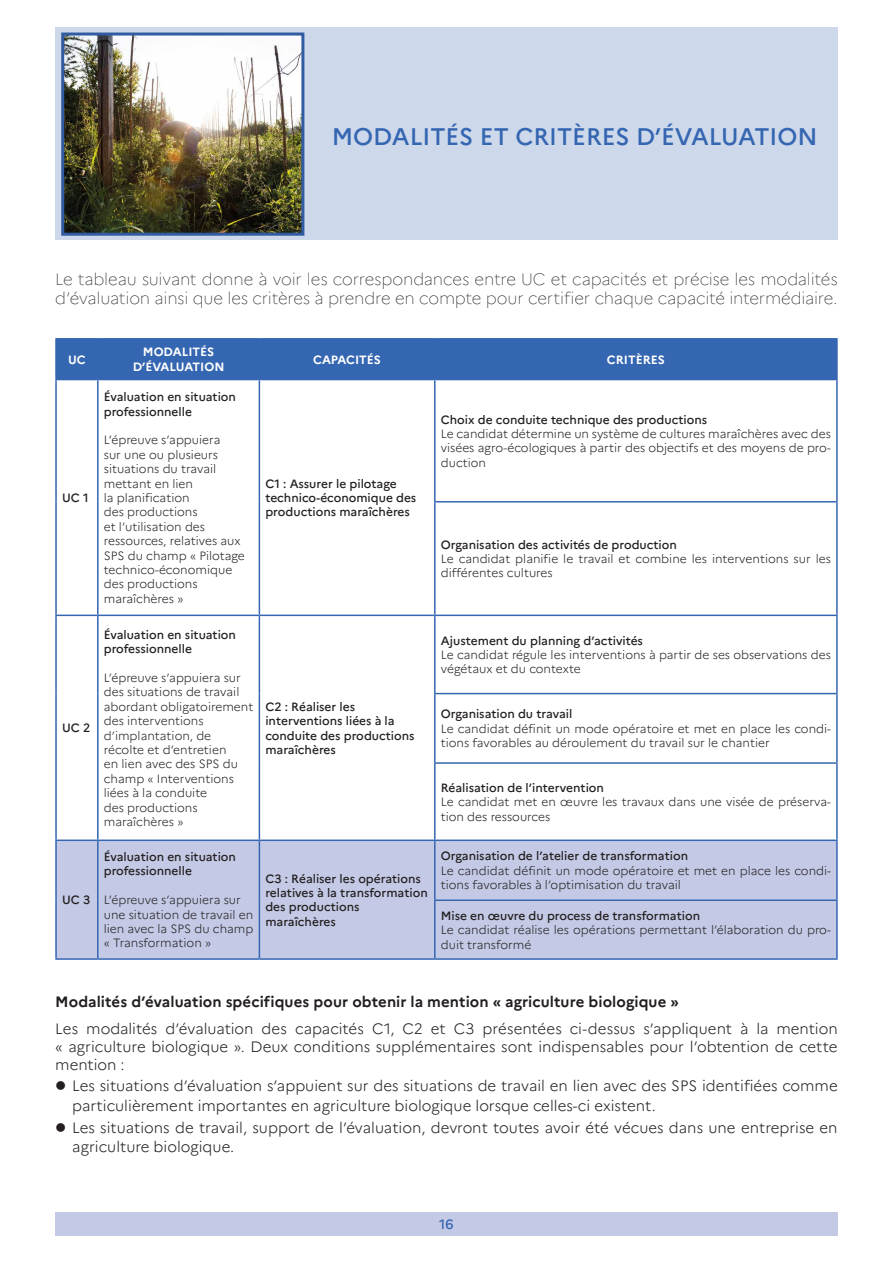
<style>
.page{position:relative;width:893px;height:1263px;background:#fff}
.page>*{position:absolute;margin:0;border:0;box-sizing:border-box;transform-origin:0 0}
.t1{font:500 24px "Marianne";color:#3566b1}
.Chapeau_Rubrique{font:100 16.5px/19.8px "Marianne";letter-spacing:-.015em;color:#231f20}
.Texte{font:300 15px/18px "Marianne";color:#231f20}
.Texte-2{font:700 15px "Marianne";letter-spacing:.005em;color:#231f20}
.t2{font:500 13.5px "Marianne";color:#3566b1}
.t3{font:300 12px/14.4px "Marianne";color:#231f20}
.t4{font:500 12px/14.4px "Marianne";color:#231f20}
.t5{font:700 12px/14.4px "Marianne";color:#fff;text-align:center}
</style>
<div class="page">
<div style="left:55px;top:1212px;width:783px;height:24px;background:#c4cae6"></div>
<div style="left:55px;top:28px;width:783px;height:212px;background:#cdd9eb"></div>
<img style="left:65px;top:37px;width:235px;height:195px">
<div style="left:61px;top:33px;width:243px;height:203px;border:3px solid #315ca2"></div>
<div style="left:57px;top:340px;width:779px;height:39px;background:#3566b1"></div>
<div style="left:57px;top:841px;width:779px;height:117px;background:#c4cae6"></div>
<hr style="left:97px;top:340px;width:2px;height:39px;background:#3566b1">
<hr style="left:259px;top:340px;width:1px;height:39px;background:#3566b1">
<hr style="left:434px;top:340px;width:2px;height:39px;background:#3566b1">
<hr style="left:55px;top:379px;width:43px;height:1px;background:#3566b1">
<hr style="left:98px;top:379px;width:161px;height:1px;background:#3566b1">
<hr style="left:97px;top:380px;width:2px;height:122px;background:#3566b1">
<hr style="left:259px;top:379px;width:176px;height:1px;background:#3566b1">
<hr style="left:259px;top:380px;width:1px;height:122px;background:#3566b1">
<hr style="left:435px;top:379px;width:403px;height:1px;background:#3566b1">
<hr style="left:434px;top:380px;width:2px;height:121px;background:#3566b1">
<hr style="left:97px;top:502px;width:2px;height:113px;background:#3566b1">
<hr style="left:259px;top:502px;width:1px;height:113px;background:#3566b1">
<hr style="left:434px;top:501px;width:404px;height:1px;background:#3566b1">
<hr style="left:434px;top:502px;width:2px;height:113px;background:#3566b1">
<hr style="left:55px;top:615px;width:43px;height:1px;background:#3566b1">
<hr style="left:98px;top:615px;width:161px;height:1px;background:#3566b1">
<hr style="left:97px;top:616px;width:2px;height:78px;background:#3566b1">
<hr style="left:259px;top:615px;width:176px;height:1px;background:#3566b1">
<hr style="left:259px;top:616px;width:1px;height:78px;background:#3566b1">
<hr style="left:435px;top:615px;width:403px;height:1px;background:#3566b1">
<hr style="left:434px;top:616px;width:2px;height:77px;background:#3566b1">
<hr style="left:97px;top:694px;width:2px;height:69px;background:#3566b1">
<hr style="left:259px;top:694px;width:1px;height:69px;background:#3566b1">
<hr style="left:434px;top:693px;width:404px;height:1px;background:#3566b1">
<hr style="left:434px;top:694px;width:2px;height:68px;background:#3566b1">
<hr style="left:97px;top:763px;width:2px;height:76px;background:#3566b1">
<hr style="left:259px;top:763px;width:1px;height:76px;background:#3566b1">
<hr style="left:434px;top:762px;width:404px;height:2px;background:#3566b1">
<hr style="left:434px;top:764px;width:2px;height:75px;background:#3566b1">
<hr style="left:55px;top:839px;width:43px;height:2px;background:#3566b1">
<hr style="left:98px;top:839px;width:161px;height:2px;background:#3566b1">
<hr style="left:97px;top:841px;width:2px;height:59px;background:#3566b1">
<hr style="left:259px;top:839px;width:176px;height:2px;background:#3566b1">
<hr style="left:259px;top:841px;width:1px;height:59px;background:#3566b1">
<hr style="left:435px;top:839px;width:403px;height:2px;background:#3566b1">
<hr style="left:434px;top:841px;width:2px;height:58px;background:#3566b1">
<hr style="left:97px;top:900px;width:2px;height:58px;background:#3566b1">
<hr style="left:259px;top:900px;width:1px;height:58px;background:#3566b1">
<hr style="left:434px;top:899px;width:404px;height:2px;background:#3566b1">
<hr style="left:434px;top:901px;width:2px;height:57px;background:#3566b1">
<hr style="left:55px;top:958px;width:43px;height:2px;background:#3566b1">
<hr style="left:98px;top:958px;width:161px;height:2px;background:#3566b1">
<hr style="left:259px;top:958px;width:176px;height:2px;background:#3566b1">
<hr style="left:435px;top:958px;width:403px;height:2px;background:#3566b1">
<hr style="left:55px;top:338px;width:43px;height:2px;background:#3566b1">
<hr style="left:55px;top:340px;width:2px;height:39px;background:#3566b1">
<hr style="left:98px;top:338px;width:161px;height:2px;background:#3566b1">
<hr style="left:259px;top:338px;width:176px;height:2px;background:#3566b1">
<hr style="left:435px;top:338px;width:403px;height:2px;background:#3566b1">
<hr style="left:836px;top:340px;width:2px;height:39px;background:#3566b1">
<hr style="left:55px;top:380px;width:2px;height:122px;background:#3566b1">
<hr style="left:836px;top:380px;width:2px;height:121px;background:#3566b1">
<hr style="left:55px;top:502px;width:2px;height:113px;background:#3566b1">
<hr style="left:836px;top:502px;width:2px;height:113px;background:#3566b1">
<hr style="left:55px;top:616px;width:2px;height:78px;background:#3566b1">
<hr style="left:836px;top:616px;width:2px;height:77px;background:#3566b1">
<hr style="left:55px;top:694px;width:2px;height:69px;background:#3566b1">
<hr style="left:836px;top:694px;width:2px;height:68px;background:#3566b1">
<hr style="left:55px;top:763px;width:2px;height:76px;background:#3566b1">
<hr style="left:836px;top:764px;width:2px;height:75px;background:#3566b1">
<hr style="left:55px;top:841px;width:2px;height:59px;background:#3566b1">
<hr style="left:836px;top:841px;width:2px;height:58px;background:#3566b1">
<hr style="left:55px;top:900px;width:2px;height:58px;background:#3566b1">
<hr style="left:836px;top:901px;width:2px;height:57px;background:#3566b1">
<p class="t1" style="left:332px;top:122px;width:487px">MODALITÉS ET CRITÈRES D’ÉVALUATION</p>
<p class="Chapeau_Rubrique" style="left:55px;top:269px;width:784px">Le tableau suivant donne à voir les correspondances entre UC et capacités et précise les modalités d’évaluation ainsi que les critères à prendre en compte pour certifier chaque capacité intermédiaire.</p>
<p class="t5" style="left:68px;top:352px;width:19px">UC</p>
<p class="t5" style="left:133px;top:345px;width:93px">MODALITÉS<br>D’ÉVALUATION</p>
<p class="t5" style="left:313px;top:352px;width:69px">CAPACITÉS</p>
<p class="t5" style="left:607px;top:352px;width:59px">CRITÈRES</p>
<p class="t4" style="left:62px;top:490px;width:28px">UC 1</p>
<p class="t4" style="left:62px;top:721px;width:30px">UC 2</p>
<p class="t4" style="left:62px;top:893px;width:30px">UC 3</p>
<p class="t4" style="left:104px;top:390px;width:134px">Évaluation en situation professionnelle</p>
<p class="t3" style="left:104px;top:433px;width:143px">L’épreuve s’appuiera<br>sur une ou plusieurs situations du travail mettant en lien<br>la planification<br>des productions<br>et l’utilisation des ressources, relatives aux<br>SPS du champ « Pilotage technico-économique des productions maraîchères »</p>
<p class="t4" style="left:104px;top:627px;width:134px">Évaluation en situation professionnelle</p>
<p class="t3" style="left:104px;top:670px;width:151px">L’épreuve s’appuiera sur des situations de travail abordant obligatoirement des interventions d’implantation, de récolte et d’entretien<br>en lien avec des SPS du champ « Interventions liées à la conduite<br>des productions maraîchères »</p>
<p class="t4" style="left:104px;top:849px;width:134px">Évaluation en situation professionnelle</p>
<p class="t3" style="left:104px;top:893px;width:151px">L’épreuve s’appuiera sur une situation de travail en lien avec la SPS du champ « Transformation »</p>
<p class="t4" style="left:265px;top:476px;width:152px">C1 : Assurer le pilotage technico-économique des productions maraîchères</p>
<p class="t4" style="left:265px;top:699px;width:151px">C2 : Réaliser les interventions liées à la conduite des productions maraîchères</p>
<p class="t4" style="left:265px;top:871px;width:164px">C3 : Réaliser les opérations relatives à la transformation des productions maraîchères</p>
<p class="t4" style="left:441px;top:412px;width:268px">Choix de conduite technique des productions</p>
<p class="t3" style="left:441px;top:426px;width:392px;text-align:justify">Le candidat détermine un système de cultures maraîchères avec des visées agro-écologiques à partir des objectifs et des moyens de pro&shy;duction</p>
<p class="t4" style="left:441px;top:537px;width:238px">Organisation des activités de production</p>
<p class="t3" style="left:441px;top:552px;width:392px">Le candidat planifie le travail et combine les interventions sur les différentes cultures</p>
<p class="t4" style="left:441px;top:633px;width:204px">Ajustement du planning d’activités</p>
<p class="t3" style="left:441px;top:647px;width:392px">Le candidat régule les interventions à partir de ses observations des végétaux et du contexte</p>
<p class="t4" style="left:441px;top:707px;width:133px">Organisation du travail</p>
<p class="t3" style="left:441px;top:721px;width:392px">Le candidat définit un mode opératoire et met en place les condi&shy;tions favorables au déroulement du travail sur le chantier</p>
<p class="t4" style="left:441px;top:780px;width:165px">Réalisation de l’intervention</p>
<p class="t3" style="left:441px;top:795px;width:392px">Le candidat met en œuvre les travaux dans une visée de préserva&shy;tion des ressources</p>
<p class="t4" style="left:441px;top:849px;width:249px">Organisation de l’atelier de transformation</p>
<p class="t3" style="left:441px;top:863px;width:392px">Le candidat définit un mode opératoire et met en place les condi&shy;tions favorables à l’optimisation du travail</p>
<p class="t4" style="left:441px;top:908px;width:261px">Mise en œuvre du process de transformation</p>
<p class="t3" style="left:441px;top:923px;width:392px">Le candidat réalise les opérations permettant l’élaboration du pro&shy;duit transformé</p>
<p class="Texte-2" style="left:55px;top:993px;width:625px">Modalités d’évaluation spécifiques pour obtenir la mention « agriculture biologique »</p>
<p class="Texte" style="left:55px;top:1019px;width:784px;text-align:justify">Les modalités d’évaluation des capacités C1, C2 et C3 présentées ci-dessus s’appliquent à la mention « agriculture biologique ». Deux conditions supplémentaires sont indispensables pour l’obtention de cette mention :</p>
<p class="Texte" style="left:72px;top:1076px;width:767px;line-height:19.5px">Les situations d’évaluation s’appuient sur des situations de travail en lien avec des SPS identifiées comme particulièrement importantes en agriculture biologique lorsque celles-ci existent.</p>
<p class="Texte" style="left:72px;top:1117px;width:767px;line-height:19.5px">Les situations de travail, support de l’évaluation, devront toutes avoir été vécues dans une entreprise en agriculture biologique.</p>
<p class="t2" style="left:439px;top:1216px;width:16px">16</p>
</div>
